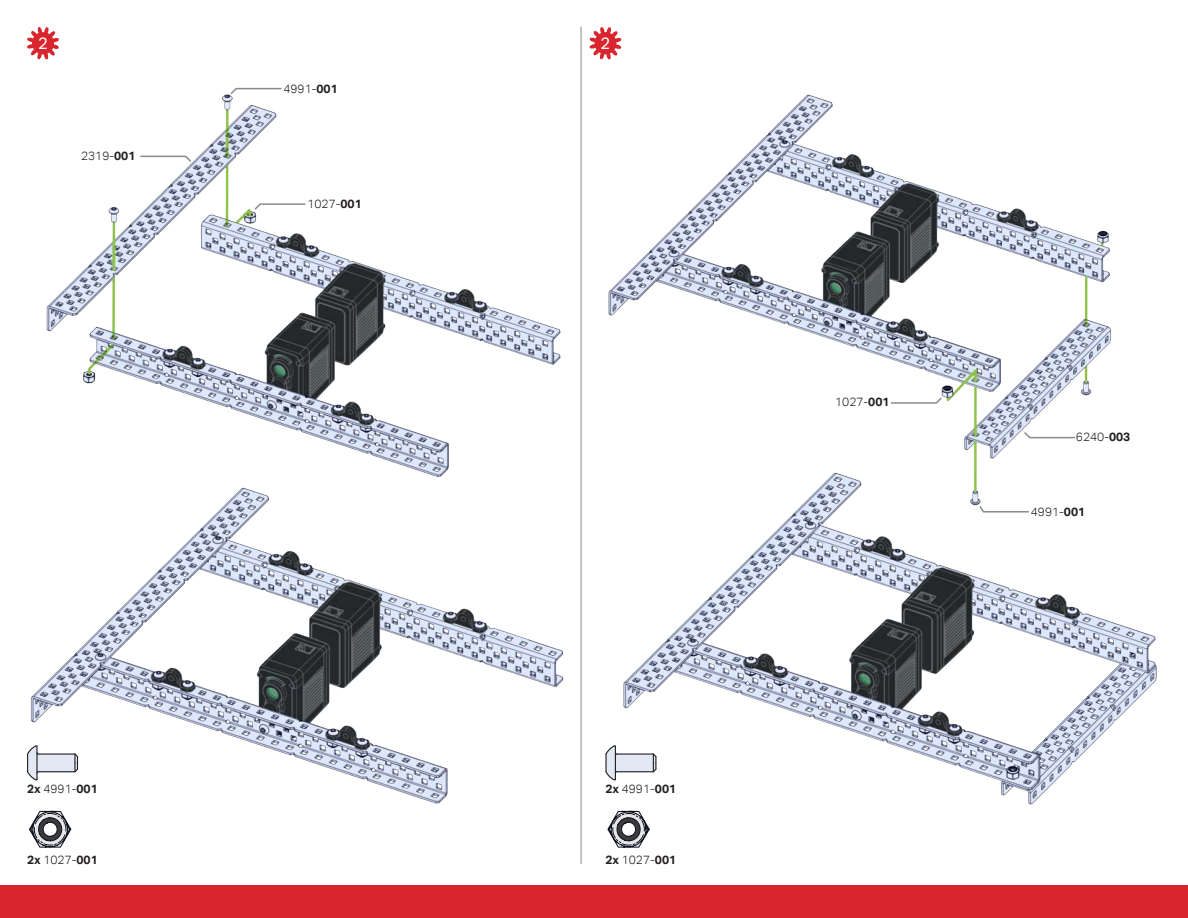
<style>
.page{position:relative;width:1188px;height:918px;background:#fff}
.page>*{position:absolute;margin:0;border:0;box-sizing:border-box;transform-origin:0 0}
.t1{font:16.5px "Aktiv Grotesk";color:#fff}
.t2{font:300 12px "Aktiv Grotesk";color:#231f20}
.t3{font:700 12px "Aktiv Grotesk";color:#231f20}
.s1{font-weight:700}
.s2{font-weight:300}
</style>
<div class="page">
<svg style="left:0;top:852px;width:1188px;height:66px;fill:#d9262e"></svg>
<img style="left:46px;top:94px;width:515px;height:360px">
<img style="left:31px;top:454px;width:533px;height:350px">
<img style="left:608px;top:94px;width:503px;height:374px">
<img style="left:623px;top:468px;width:534px;height:337px">
<svg style="left:27px;top:27px;width:32px;height:32px"></svg>
<svg style="left:590px;top:27px;width:31px;height:32px"></svg>
<hr style="left:581px;top:27px;width:1px;height:837px;background:#939598">
<svg style="left:229px;top:87px;width:54px;height:9px"></svg>
<svg style="left:139px;top:155px;width:54px;height:9px"></svg>
<svg style="left:890px;top:396px;width:54px;height:8px"></svg>
<svg style="left:1022px;top:430px;width:55px;height:9px"></svg>
<svg style="left:978px;top:504px;width:52px;height:9px"></svg>
<svg style="left:253px;top:203px;width:54px;height:8px"></svg>
<svg style="left:605px;top:745px;width:51px;height:35px"></svg>
<svg style="left:607px;top:810px;width:42px;height:38px"></svg>
<svg style="left:27px;top:745px;width:51px;height:35px"></svg>
<svg style="left:29px;top:810px;width:42px;height:38px"></svg>
<p class="t1" style="left:38px;top:33px;width:11px">2</p>
<p class="t1" style="left:601px;top:33px;width:11px">2</p>
<p class="t2" style="left:283px;top:81px;width:56px">4991-<span class="s1">001</span></p>
<p class="t2" style="left:81px;top:149px;width:56px">2319-<span class="s1">001</span></p>
<p class="t2" style="left:307px;top:197px;width:56px">1027-<span class="s1">001</span></p>
<p class="t3" style="left:27px;top:782px;width:72px">2x <span class="s2">4991-</span>001</p>
<p class="t3" style="left:27px;top:853px;width:72px">2x <span class="s2">1027-</span>001</p>
<p class="t3" style="left:605px;top:782px;width:72px">2x <span class="s2">4991-</span>001</p>
<p class="t3" style="left:605px;top:853px;width:72px">2x <span class="s2">1027-</span>001</p>
<p class="t2" style="left:835px;top:395px;width:56px">1027-<span class="s1">001</span></p>
<p class="t2" style="left:1076px;top:430px;width:56px">6240-<span class="s1">003</span></p>
<p class="t2" style="left:1031px;top:504px;width:56px">4991-<span class="s1">001</span></p>
</div>
